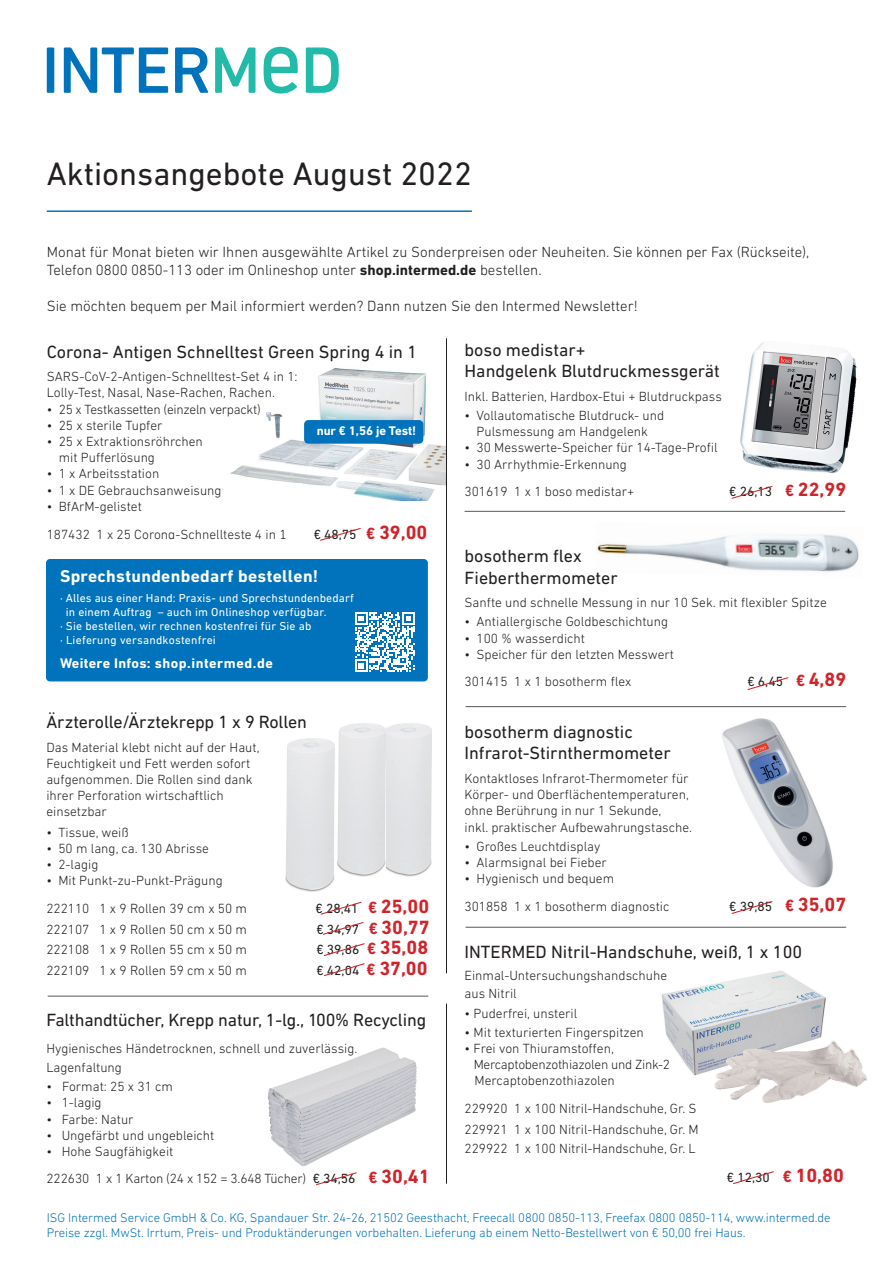
<style>
.page{position:relative;width:893px;height:1263px;background:#fff}
.page>*{position:absolute;margin:0;border:0;box-sizing:border-box;transform-origin:0 0}
.t1{font:33px "DIN Next LT Pro";color:#231f20}
.t2{font:18px/21.6px "DIN Next LT Pro";color:#231f20}
.t3{font:700 17.4px "DIN Next LT Pro";letter-spacing:.02em;color:#fff}
.t4{font:300 15px/18px "DIN Next LT Pro";color:#231f20}
.t5{font:700 14.25px "DIN Next LT Pro";letter-spacing:.03em;color:#fff}
.t6{font:300 13.5px/16.2px "DIN Next LT Pro";color:#231f20}
.t7{font:13.5px "DIN Next LT Pro";color:#231f20}
.t8{font:300 13.5px "DIN Next LT Pro";letter-spacing:-.02em;color:#231f20}
.t9{font:300 12.75px/15.3px "DIN Next LT Pro";letter-spacing:-.005em;color:#0073bc}
.t10{font:700 12.75px "DIN Next LT Pro";letter-spacing:-.005em;color:#fff}
.t11{font:11.7px "DIN Next LT Pro";letter-spacing:.015em;color:#fff}
.s1{font-weight:700}
.s2{font-weight:700;font-size:16.5px;color:#d1232a}
.s3{font-weight:700;font-size:19.5px;color:#d1232a}
.s4{font-weight:400}
</style>
<div class="page">
<img style="left:661px;top:970px;width:206px;height:133px">
<img style="left:718px;top:707px;width:120px;height:181px">
<img style="left:597px;top:534px;width:262px;height:38px">
<img style="left:740px;top:342px;width:117px;height:131px">
<img style="left:230px;top:368px;width:216px;height:132px">
<svg style="left:47px;top:48px;width:161px;height:45px"></svg>
<svg style="left:215px;top:47px;width:124px;height:47px"></svg>
<hr style="left:47px;top:210px;width:425px;height:2px;background:#0073bc">
<hr style="left:446px;top:338px;width:1px;height:635px;background:#231f20">
<hr style="left:446px;top:1003px;width:1px;height:181px;background:#231f20">
<hr style="left:465px;top:511px;width:380px;height:1px;background:#57585a">
<hr style="left:466px;top:706px;width:380px;height:1px;background:#57585a">
<hr style="left:466px;top:927px;width:380px;height:1px;background:#57585a">
<svg style="left:731px;top:486px;width:42px;height:13px"></svg>
<svg style="left:747px;top:677px;width:42px;height:13px"></svg>
<svg style="left:731px;top:901px;width:42px;height:13px"></svg>
<svg style="left:733px;top:1171px;width:41px;height:14px"></svg>
<svg style="left:320px;top:527px;width:41px;height:14px"></svg>
<svg style="left:320px;top:901px;width:42px;height:14px"></svg>
<svg style="left:322px;top:922px;width:42px;height:13px"></svg>
<svg style="left:324px;top:943px;width:41px;height:34px"></svg>
<svg style="left:316px;top:1172px;width:41px;height:14px"></svg>
<div style="left:46px;top:559px;width:382px;height:122px;background:#0073bc;border-radius:4px"></div>
<svg style="left:355px;top:612px;width:60px;height:60px"></svg>
<hr style="left:48px;top:996px;width:380px;height:1px;background:#57585a">
<img style="left:337px;top:723px;width:94px;height:154px">
<img style="left:285px;top:738px;width:50px;height:154px">
<div style="left:304px;top:420px;width:119px;height:24px;background:#0073bc;border-radius:4px"></div>
<img style="left:267px;top:1047px;width:150px;height:120px">
<h1 class="t1" style="left:47px;top:155px;width:427px">Aktionsangebote August 2022</h1>
<p class="t4" style="left:47px;top:243px;width:764px">Monat für Monat bieten wir Ihnen ausgewählte Artikel zu Sonderpreisen oder Neuheiten. Sie können per Fax (Rückseite),<br>Telefon 0800 0850-113 oder im Onlineshop unter <span class="s1">shop.intermed.de</span> bestellen.</p>
<p class="t4" style="left:47px;top:297px;width:592px">Sie möchten bequem per Mail informiert werden? Dann nutzen Sie den Intermed Newsletter!</p>
<h2 class="t2" style="left:47px;top:341px;width:372px">Corona- Antigen Schnelltest Green Spring 4 in 1</h2>
<p class="t6" style="left:47px;top:368px;width:252px">SARS-CoV-2-Antigen-Schnelltest-Set 4 in 1:<br>Lolly-Test, Nasal, Nase-Rachen, Rachen.</p>
<p class="t8" style="left:47px;top:401px;width:215px">• 25 x Testkassetten (einzeln verpackt)</p>
<p class="t6" style="left:47px;top:417px;width:117px">• 25 x sterile Tupfer</p>
<p class="t6" style="left:59px;top:433px;width:146px;text-indent:-12px">• 25 x Extraktionsröhrchen mit Pufferlösung</p>
<p class="t6" style="left:47px;top:466px;width:114px">• 1 x Arbeitsstation</p>
<p class="t6" style="left:47px;top:482px;width:176px">• 1 x DE Gebrauchsanweisung</p>
<p class="t6" style="left:47px;top:492px;width:241px;line-height:28.2px">• BfArM-gelistet<br>187432 1 x 25 Corona-Schnellteste 4 in 1</p>
<p class="t10" style="left:317px;top:423px;width:101px">nur € 1,56 je Test!</p>
<p class="t7" style="left:314px;top:527px;width:115px">€ 48,75 <span class="s2">€</span> <span class="s3">39,00</span></p>
<p class="t3" style="left:60px;top:566px;width:260px">Sprechstundenbedarf bestellen!</p>
<p class="t11" style="left:60px;top:591px;width:295px">· Alles aus einer Hand: Praxis- und Sprechstundenbedarf</p>
<p class="t11" style="left:66px;top:605px;width:262px">in einem Auftrag – auch im Onlineshop verfügbar.</p>
<p class="t11" style="left:60px;top:620px;width:253px">· Sie bestellen, wir rechnen kostenfrei für Sie ab</p>
<p class="t11" style="left:60px;top:634px;width:157px">· Lieferung versandkostenfrei</p>
<p class="t5" style="left:60px;top:655px;width:214px">Weitere Infos: shop.intermed.de</p>
<h2 class="t2" style="left:46px;top:711px;width:262px">Ärzterolle/Ärztekrepp 1 x 9 Rollen</h2>
<p class="t6" style="left:46px;top:739px;width:215px">Das Material klebt nicht auf der Haut,<br>Feuchtigkeit und Fett werden sofort aufgenommen. Die Rollen sind dank ihrer Perforation wirtschaftlich einsetzbar</p>
<p class="t6" style="left:46px;top:824px;width:84px">• Tissue, weiß</p>
<p class="t6" style="left:46px;top:840px;width:164px">• 50 m lang, ca. 130 Abrisse</p>
<p class="t6" style="left:46px;top:856px;width:54px">• 2-lagig</p>
<p class="t6" style="left:46px;top:867px;width:202px;line-height:27.3px">• Mit Punkt-zu-Punkt-Prägung<br>222110 1 x 9 Rollen 39 cm x 50 m</p>
<p class="t7" style="left:316px;top:900px;width:115px">€ 28,41 <span class="s2">€</span> <span class="s3">25,00</span></p>
<p class="t6" style="left:46px;top:921px;width:202px">222107 1 x 9 Rollen 50 cm x 50 m</p>
<p class="t7" style="left:316px;top:921px;width:115px">€ 34,97 <span class="s2">€</span> <span class="s3">30,77</span></p>
<p class="t6" style="left:46px;top:941px;width:202px">222108 1 x 9 Rollen 55 cm x 50 m</p>
<p class="t7" style="left:316px;top:942px;width:113px">€ 39,86 <span class="s2">€</span> <span class="s3">35,08</span></p>
<p class="t6" style="left:46px;top:962px;width:202px">222109 1 x 9 Rollen 59 cm x 50 m</p>
<p class="t7" style="left:316px;top:963px;width:113px">€ 42,04 <span class="s2">€</span> <span class="s3">37,00</span></p>
<h2 class="t2" style="left:46px;top:1009px;width:381px">Falthandtücher, Krepp natur, 1-lg., 100% Recycling</h2>
<p class="t6" style="left:46px;top:1038px;width:312px;line-height:19.2px">Hygienisches Händetrocknen, schnell und zuverlässig.<br>Lagenfaltung</p>
<p class="t6" style="left:46px;top:1078px;width:128px">• Format: 25 x 31 cm</p>
<p class="t6" style="left:46px;top:1094px;width:57px">• 1-lagig</p>
<p class="t6" style="left:46px;top:1111px;width:89px">• Farbe: Natur</p>
<p class="t6" style="left:46px;top:1127px;width:170px">• Ungefärbt und ungebleicht</p>
<p class="t6" style="left:46px;top:1138px;width:385px;line-height:27.3px">• Hohe Saugfähigkeit<br>222630 1 x 1 Karton (24 x 152 = 3.648 Tücher) <span class="s4">€ 34,56</span> <span class="s2">€</span> <span class="s3">30,41</span></p>
<h2 class="t2" style="left:465px;top:339px;width:257px">boso medistar+<br>Handgelenk Blutdruckmessgerät</h2>
<p class="t6" style="left:465px;top:388px;width:259px">Inkl. Batterien, Hardbox-Etui + Blutdruckpass</p>
<p class="t6" style="left:465px;top:407px;width:201px;text-align:center">• Vollautomatische Blutdruck- und<br>Pulsmessung am Handgelenk</p>
<p class="t6" style="left:465px;top:439px;width:255px">• 30 Messwerte-Speicher für 14-Tage-Profil</p>
<p class="t6" style="left:465px;top:450px;width:171px;line-height:27.6px">• 30 Arrhythmie-Erkennung<br>301619 1 x 1 boso medistar+</p>
<p class="t7" style="left:729px;top:484px;width:118px">€ 26,13 <span class="s2">€</span> <span class="s3">22,99</span></p>
<h2 class="t2" style="left:465px;top:545px;width:155px">bosotherm flex<br>Fieberthermometer</h2>
<p class="t6" style="left:465px;top:594px;width:364px">Sanfte und schnelle Messung in nur 10 Sek. mit flexibler Spitze</p>
<p class="t6" style="left:465px;top:613px;width:205px">• Antiallergische Goldbeschichtung</p>
<p class="t6" style="left:465px;top:630px;width:122px">• 100 % wasserdicht</p>
<p class="t6" style="left:465px;top:640px;width:211px;line-height:27.6px">• Speicher für den letzten Messwert<br>301415 1 x 1 bosotherm flex</p>
<p class="t7" style="left:747px;top:674px;width:100px">€ 6,45 <span class="s2">€</span> <span class="s3">4,89</span></p>
<h2 class="t2" style="left:465px;top:721px;width:208px">bosotherm diagnostic<br>Infrarot-Stirnthermometer</h2>
<p class="t6" style="left:465px;top:770px;width:229px">Kontaktloses Infrarot-Thermometer für Körper- und Oberflächentemperaturen, ohne Berührung in nur 1 Sekunde,<br>inkl. praktischer Aufbewahrungstasche.</p>
<p class="t6" style="left:465px;top:838px;width:137px">• Großes Leuchtdisplay</p>
<p class="t6" style="left:465px;top:854px;width:144px">• Alarmsignal bei Fieber</p>
<p class="t6" style="left:465px;top:864px;width:206px;line-height:27.6px">• Hygienisch und bequem<br>301858 1 x 1 bosotherm diagnostic</p>
<p class="t7" style="left:729px;top:898px;width:118px">€ 39,85 <span class="s2">€</span> <span class="s3">35,07</span></p>
<h2 class="t2" style="left:465px;top:941px;width:339px">INTERMED Nitril-Handschuhe, weiß, 1 x 100</h2>
<p class="t6" style="left:465px;top:967px;width:204px;line-height:18px">Einmal-Untersuchungshandschuhe aus Nitril</p>
<p class="t6" style="left:465px;top:1005px;width:114px">• Puderfrei, unsteril</p>
<p class="t6" style="left:465px;top:1024px;width:181px">• Mit texturierten Fingerspitzen</p>
<p class="t6" style="left:474px;top:1040px;width:198px;text-indent:-9px">• Frei von Thiuramstoffen,<br>Mercaptobenzothiazolen und Zink-2<br>Mercaptobenzothiazolen</p>
<p class="t6" style="left:465px;top:1098px;width:236px;line-height:19.8px">229920 1 x 100 Nitril-Handschuhe, Gr. S<br>229921 1 x 100 Nitril-Handschuhe, Gr. M<br>229922 1 x 100 Nitril-Handschuhe, Gr. L</p>
<p class="t7" style="left:727px;top:1170px;width:118px">€ 12,30 <span class="s2">€</span> <span class="s3">10,80</span></p>
<p class="t9" style="left:47px;top:1209px;width:785px">ISG Intermed Service GmbH &amp; Co. KG, Spandauer Str. 24-26, 21502 Geesthacht, Freecall 0800 0850-113, Freefax 0800 0850-114, www.intermed.de<br>Preise zzgl. MwSt. Irrtum, Preis- und Produktänderungen vorbehalten. Lieferung ab einem Netto-Bestellwert von € 50,00 frei Haus.</p>
</div>
